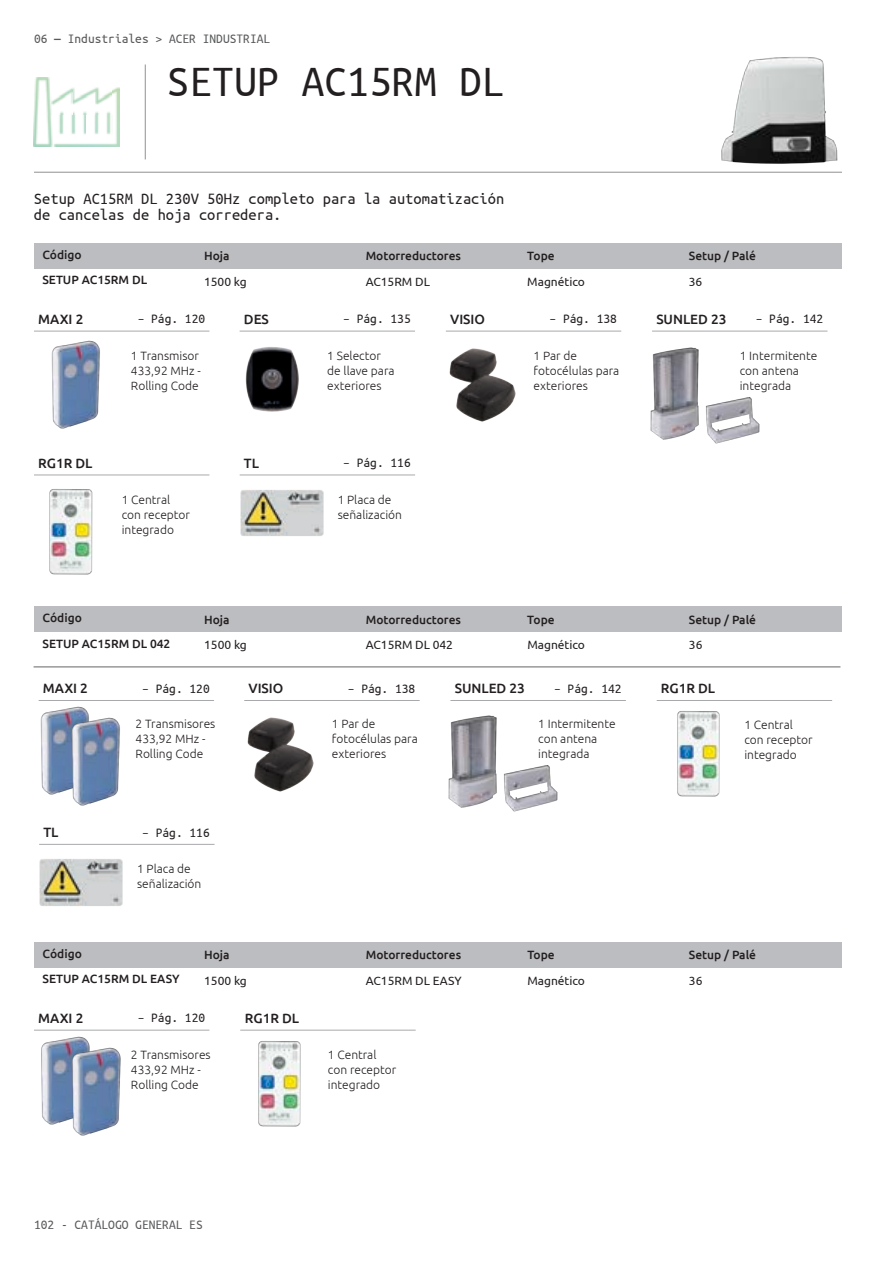
<style>
.page{position:relative;width:893px;height:1263px;background:#fff}
.page>*{position:absolute;margin:0;border:0;box-sizing:border-box;transform-origin:0 0}
.testo_dim_1{font:45px "Ubuntu Mono";color:#231f20}
.testo_dim_1-2{font:16.5px/16.5px "Ubuntu Mono";color:#231f20}
.t1{font:13.5px "Ubuntu Mono";color:#231f20}
.t2{font:500 13.5px "Ubuntu";color:#231f20}
.Testi_Ubuntu_MONO_9p{font:13.5px "Ubuntu Mono";color:#57585a}
.t3{font:300 12px/15px "Ubuntu";color:#231f20}
.t4{font:500 12px "Ubuntu";color:#231f20}
.t5{font:12px "Ubuntu";color:#231f20}
.s1{font-weight:700}
</style>
<div class="page">
<div style="left:34px;top:243px;width:808px;height:25px;background:#bcbdc0"></div>
<div style="left:34px;top:606px;width:808px;height:26px;background:#bcbdc0"></div>
<div style="left:34px;top:942px;width:808px;height:25px;background:#bcbdc0"></div>
<hr style="left:240px;top:1030px;width:176px;height:1px;background:#a8a9ad">
<hr style="left:34px;top:1030px;width:175px;height:1px;background:#a8a9ad">
<hr style="left:446px;top:331px;width:175px;height:1px;background:#a8a9ad">
<hr style="left:240px;top:331px;width:175px;height:1px;background:#a8a9ad">
<hr style="left:34px;top:475px;width:175px;height:1px;background:#a8a9ad">
<img style="left:449px;top:348px;width:67px;height:74px">
<hr style="left:34px;top:331px;width:175px;height:1px;background:#a8a9ad">
<hr style="left:652px;top:331px;width:175px;height:1px;background:#a8a9ad">
<img style="left:650px;top:347px;width:49px;height:93px">
<img style="left:706px;top:397px;width:54px;height:47px">
<hr style="left:240px;top:475px;width:175px;height:1px;background:#a8a9ad">
<img style="left:240px;top:490px;width:84px;height:46px">
<img style="left:43px;top:330px;width:67px;height:99px">
<img style="left:245px;top:347px;width:54px;height:65px">
<img style="left:34px;top:1029px;width:66px;height:96px">
<img style="left:64px;top:1037px;width:57px;height:99px">
<img style="left:49px;top:489px;width:44px;height:86px">
<hr style="left:34px;top:666px;width:806px;height:1px;background:#231f20">
<img style="left:38px;top:700px;width:42px;height:95px">
<img style="left:63px;top:707px;width:57px;height:99px">
<hr style="left:39px;top:700px;width:175px;height:1px;background:#a8a9ad">
<hr style="left:244px;top:700px;width:176px;height:1px;background:#a8a9ad">
<img style="left:247px;top:717px;width:67px;height:75px">
<hr style="left:450px;top:700px;width:176px;height:1px;background:#a8a9ad">
<img style="left:448px;top:715px;width:49px;height:93px">
<img style="left:504px;top:765px;width:54px;height:47px">
<hr style="left:39px;top:844px;width:176px;height:1px;background:#a8a9ad">
<img style="left:39px;top:859px;width:84px;height:47px">
<hr style="left:657px;top:700px;width:175px;height:1px;background:#a8a9ad">
<img style="left:677px;top:711px;width:43px;height:86px">
<img style="left:258px;top:1041px;width:43px;height:86px">
<img style="left:34px;top:77px;width:85px;height:69px">
<img style="left:721px;top:57px;width:117px;height:107px">
<hr style="left:34px;top:172px;width:808px;height:1px;background:#231f20">
<hr style="left:145px;top:64px;width:1px;height:95px;background:#231f20">
<p class="Testi_Ubuntu_MONO_9p" style="left:34px;top:32px;width:238px">06 <span class="s1">―</span> Industriales &gt; ACER INDUSTRIAL</p>
<p class="testo_dim_1" style="left:167px;top:59px;width:339px">SETUP AC15RM DL</p>
<p class="testo_dim_1-2" style="left:34px;top:190px;width:472px">Setup AC15RM DL 230V 50Hz completo para la automatización de cancelas de hoja corredera.</p>
<p class="t4" style="left:42px;top:247px;width:41px">Código</p>
<p class="t4" style="left:204px;top:249px;width:27px">Hoja</p>
<p class="t4" style="left:366px;top:249px;width:97px">Motorreductores</p>
<p class="t4" style="left:527px;top:249px;width:29px">Tope</p>
<p class="t4" style="left:689px;top:249px;width:69px">Setup / Palé</p>
<p class="t4" style="left:43px;top:272px;width:106px">SETUP AC15RM DL</p>
<p class="t5" style="left:204px;top:274px;width:44px">1500 kg</p>
<p class="t5" style="left:366px;top:274px;width:66px">AC15RM DL</p>
<p class="t5" style="left:527px;top:274px;width:59px">Magnético</p>
<p class="t5" style="left:689px;top:274px;width:15px">36</p>
<p class="t2" style="left:38px;top:311px;width:47px">MAXI 2</p>
<p class="t1" style="left:138px;top:312px;width:69px">– Pág. 120</p>
<p class="t1" style="left:756px;top:312px;width:69px">– Pág. 142</p>
<p class="t3" style="left:740px;top:348px;width:79px">1 Intermitente con antena integrada</p>
<p class="t2" style="left:244px;top:311px;width:27px">DES</p>
<p class="t1" style="left:343px;top:312px;width:69px">– Pág. 135</p>
<p class="t2" style="left:450px;top:311px;width:36px">VISIO</p>
<p class="t1" style="left:549px;top:312px;width:69px">– Pág. 138</p>
<p class="t2" style="left:656px;top:311px;width:72px">SUNLED 23</p>
<p class="t3" style="left:534px;top:348px;width:87px">1 Par de fotocélulas para exteriores</p>
<p class="t3" style="left:327px;top:348px;width:69px">1 Selector de llave para exteriores</p>
<p class="t3" style="left:131px;top:348px;width:70px">1 Transmisor</p>
<p class="t3" style="left:131px;top:363px;width:71px">433,92 MHz -<br>Rolling Code</p>
<p class="t2" style="left:38px;top:454px;width:56px">RG1R DL</p>
<p class="t3" style="left:122px;top:491px;width:70px">1 Central con receptor integrado</p>
<p class="t2" style="left:244px;top:454px;width:17px">TL</p>
<p class="t1" style="left:343px;top:456px;width:69px">– Pág. 116</p>
<p class="t3" style="left:338px;top:491px;width:66px">1 Placa de señalización</p>
<p class="t4" style="left:43px;top:610px;width:41px">Código</p>
<p class="t4" style="left:204px;top:612px;width:27px">Hoja</p>
<p class="t4" style="left:366px;top:612px;width:97px">Motorreductores</p>
<p class="t4" style="left:527px;top:612px;width:29px">Tope</p>
<p class="t4" style="left:689px;top:612px;width:69px">Setup / Palé</p>
<p class="t4" style="left:43px;top:636px;width:129px">SETUP AC15RM DL 042</p>
<p class="t5" style="left:204px;top:638px;width:44px">1500 kg</p>
<p class="t5" style="left:366px;top:638px;width:89px">AC15RM DL 042</p>
<p class="t5" style="left:527px;top:638px;width:59px">Magnético</p>
<p class="t5" style="left:689px;top:638px;width:15px">36</p>
<p class="t2" style="left:43px;top:680px;width:47px">MAXI 2</p>
<p class="t1" style="left:142px;top:681px;width:69px">– Pág. 120</p>
<p class="t2" style="left:248px;top:680px;width:36px">VISIO</p>
<p class="t1" style="left:348px;top:681px;width:69px">– Pág. 138</p>
<p class="t2" style="left:455px;top:680px;width:72px">SUNLED 23</p>
<p class="t3" style="left:332px;top:715px;width:87px">1 Par de fotocélulas para exteriores</p>
<p class="t3" style="left:136px;top:715px;width:81px">2 Transmisores</p>
<p class="t3" style="left:136px;top:730px;width:71px">433,92 MHz -<br>Rolling Code</p>
<p class="t1" style="left:554px;top:681px;width:69px">– Pág. 142</p>
<p class="t3" style="left:538px;top:715px;width:79px">1 Intermitente con antena integrada</p>
<p class="t2" style="left:43px;top:824px;width:17px">TL</p>
<p class="t1" style="left:142px;top:825px;width:69px">– Pág. 116</p>
<p class="t3" style="left:137px;top:861px;width:66px">1 Placa de señalización</p>
<p class="t2" style="left:661px;top:680px;width:56px">RG1R DL</p>
<p class="t3" style="left:744px;top:717px;width:70px">1 Central con receptor integrado</p>
<p class="t4" style="left:43px;top:946px;width:41px">Código</p>
<p class="t4" style="left:204px;top:947px;width:27px">Hoja</p>
<p class="t4" style="left:366px;top:947px;width:97px">Motorreductores</p>
<p class="t4" style="left:527px;top:947px;width:29px">Tope</p>
<p class="t4" style="left:689px;top:947px;width:69px">Setup / Palé</p>
<p class="t4" style="left:43px;top:971px;width:139px">SETUP AC15RM DL EASY</p>
<p class="t5" style="left:204px;top:973px;width:44px">1500 kg</p>
<p class="t5" style="left:366px;top:973px;width:97px">AC15RM DL EASY</p>
<p class="t5" style="left:527px;top:973px;width:59px">Magnético</p>
<p class="t5" style="left:689px;top:973px;width:15px">36</p>
<p class="t2" style="left:245px;top:1010px;width:56px">RG1R DL</p>
<p class="t3" style="left:328px;top:1047px;width:70px">1 Central con receptor integrado</p>
<p class="t2" style="left:38px;top:1010px;width:47px">MAXI 2</p>
<p class="t1" style="left:138px;top:1011px;width:69px">– Pág. 120</p>
<p class="t3" style="left:131px;top:1047px;width:81px">2 Transmisores</p>
<p class="t3" style="left:131px;top:1062px;width:71px">433,92 MHz -<br>Rolling Code</p>
<p class="Testi_Ubuntu_MONO_9p" style="left:34px;top:1218px;width:170px">102 - CATÁLOGO GENERAL ES</p>
</div>
